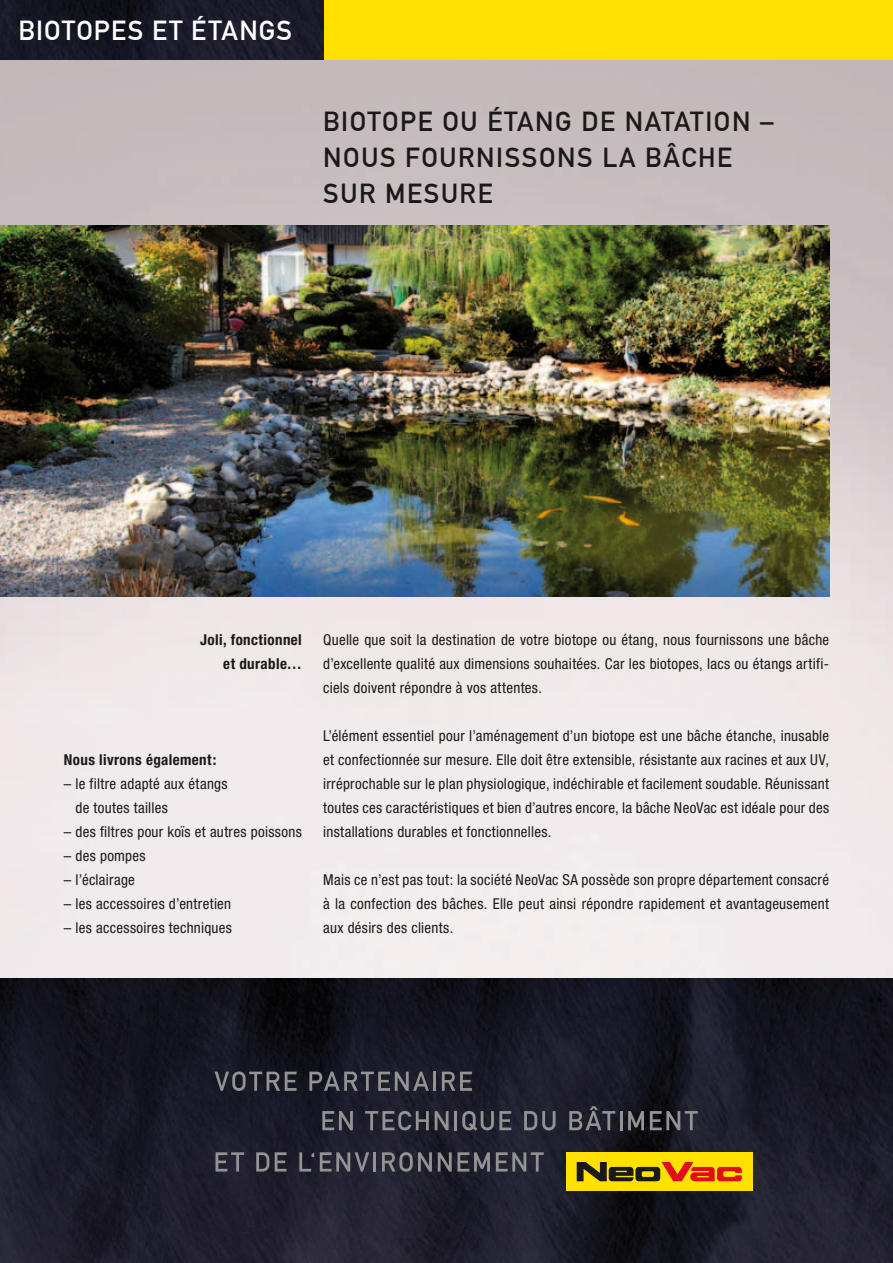
<style>
.page{position:relative;width:893px;height:1263px;background:#fff}
.page>*{position:absolute;margin:0;border:0;box-sizing:border-box;transform-origin:0 0}
.t1{font:27px "DIN Mittelschrift";letter-spacing:.06em;color:#1a1918}
.t2{font:27px "DIN Mittelschrift";letter-spacing:.04em;color:#fff}
.t3{font:condensed 15px/24px "Helvetica Neue";letter-spacing:.02em;color:#1a1918;text-align:justify}
.t4{font:700 condensed 15px/24px "Helvetica Neue";letter-spacing:.025em;color:#1a1918;text-align:right}
</style>
<div class="page">
<img style="left:0;top:60px;width:893px;height:918px">
<img style="left:0;top:978px;width:893px;height:285px">
<div style="left:0;top:0;width:893px;height:60px;background:#ffe000"></div>
<div style="left:566px;top:1152px;width:187px;height:39px;background:#ffe100"></div>
<svg style="left:577px;top:1162px;width:165px;height:19px"></svg>
<svg style="left:215px;top:1071px;width:82px;height:20px;background:#42424a"></svg>
<svg style="left:309px;top:1071px;width:120px;height:20px;background:#44444d"></svg>
<hr style="left:433px;top:1071px;width:3px;height:20px;background:#939393">
<svg style="left:442px;top:1071px;width:30px;height:20px"></svg>
<svg style="left:322px;top:1111px;width:31px;height:19px"></svg>
<svg style="left:365px;top:1111px;width:64px;height:19px"></svg>
<svg style="left:435px;top:1111px;width:14px;height:19px"></svg>
<hr style="left:454px;top:1111px;width:3px;height:19px;background:#939393">
<svg style="left:462px;top:1111px;width:49px;height:20px"></svg>
<svg style="left:524px;top:1111px;width:31px;height:19px"></svg>
<svg style="left:569px;top:1106px;width:53px;height:24px"></svg>
<svg style="left:628px;top:1111px;width:16px;height:19px"></svg>
<svg style="left:650px;top:1111px;width:48px;height:19px"></svg>
<svg style="left:216px;top:1152px;width:28px;height:19px"></svg>
<svg style="left:256px;top:1152px;width:13px;height:19px"></svg>
<svg style="left:275px;top:1152px;width:12px;height:19px"></svg>
<svg style="left:299px;top:1152px;width:15px;height:19px"></svg>
<svg style="left:320px;top:1152px;width:49px;height:19px"></svg>
<hr style="left:373px;top:1152px;width:3px;height:19px;background:#939393">
<svg style="left:382px;top:1152px;width:50px;height:20px"></svg>
<svg style="left:438px;top:1152px;width:52px;height:19px"></svg>
<svg style="left:496px;top:1152px;width:48px;height:19px"></svg>
<img style="left:0;top:0;width:323px;height:60px">
<img style="left:0;top:225px;width:829px;height:372px">
<h1 class="t2" style="left:19px;top:15px;width:275px">BIOTOPES ET ÉTANGS</h1>
<h1 class="t1" style="left:323px;top:105px;width:34px">BIOTOPE</h1>
<h1 class="t1" style="left:443px;top:105px;width:80px">OU ÉTANG</h1>
<h1 class="t1" style="left:581px;top:105px;width:60px">DE NATATION</h1>
<h1 class="t1" style="left:760px;top:105px;width:15px">–</h1>
<h1 class="t1" style="left:323px;top:141px;width:171px">NOUS FOURNISSONS</h1>
<h1 class="t1" style="left:602px;top:141px;width:129px">LA BÂCHE</h1>
<h1 class="t1" style="left:323px;top:177px;width:168px">SUR MESURE</h1>
<p class="t4" style="left:200px;top:627px;width:103px">Joli, fonctionnel et durable…</p>
<p class="t4" style="left:64px;top:747px;width:154px">Nous livrons également:</p>
<p class="t3" style="left:75px;top:771px;width:154px;text-indent:-12px">– le filtre adapté aux étangs de toutes tailles</p>
<p class="t3" style="left:64px;top:819px;width:240px">– des filtres pour koïs et autres poissons</p>
<p class="t3" style="left:64px;top:843px;width:83px">– des pompes</p>
<p class="t3" style="left:64px;top:867px;width:73px">– l’éclairage</p>
<p class="t3" style="left:64px;top:891px;width:169px">– les accessoires d’entretien</p>
<p class="t3" style="left:64px;top:915px;width:170px">– les accessoires techniques</p>
<p class="t3" style="left:323px;top:627px;width:508px">Quelle que soit la destination de votre biotope ou étang, nous fournissons une bâche d’excellente qualité aux dimensions souhaitées. Car les biotopes, lacs ou étangs artifi&shy;ciels doivent répondre à vos attentes.</p>
<p class="t3" style="left:323px;top:723px;width:507px">L’élément essentiel pour l’aménagement d’un biotope est une bâche étanche, inusable et confectionnée sur mesure. Elle doit être extensible, résistante aux racines et aux UV, irréprochable sur le plan physiologique, indéchirable et facilement soudable. Réunissant toutes ces caractéristiques et bien d’autres encore, la bâche NeoVac est idéale pour des installations durables et fonctionnelles.</p>
<p class="t3" style="left:323px;top:867px;width:507px">Mais ce n’est pas tout: la société NeoVac SA possède son propre département consacré à la confection des bâches. Elle peut ainsi répondre rapidement et avantageusement aux désirs des clients.</p>
</div>
